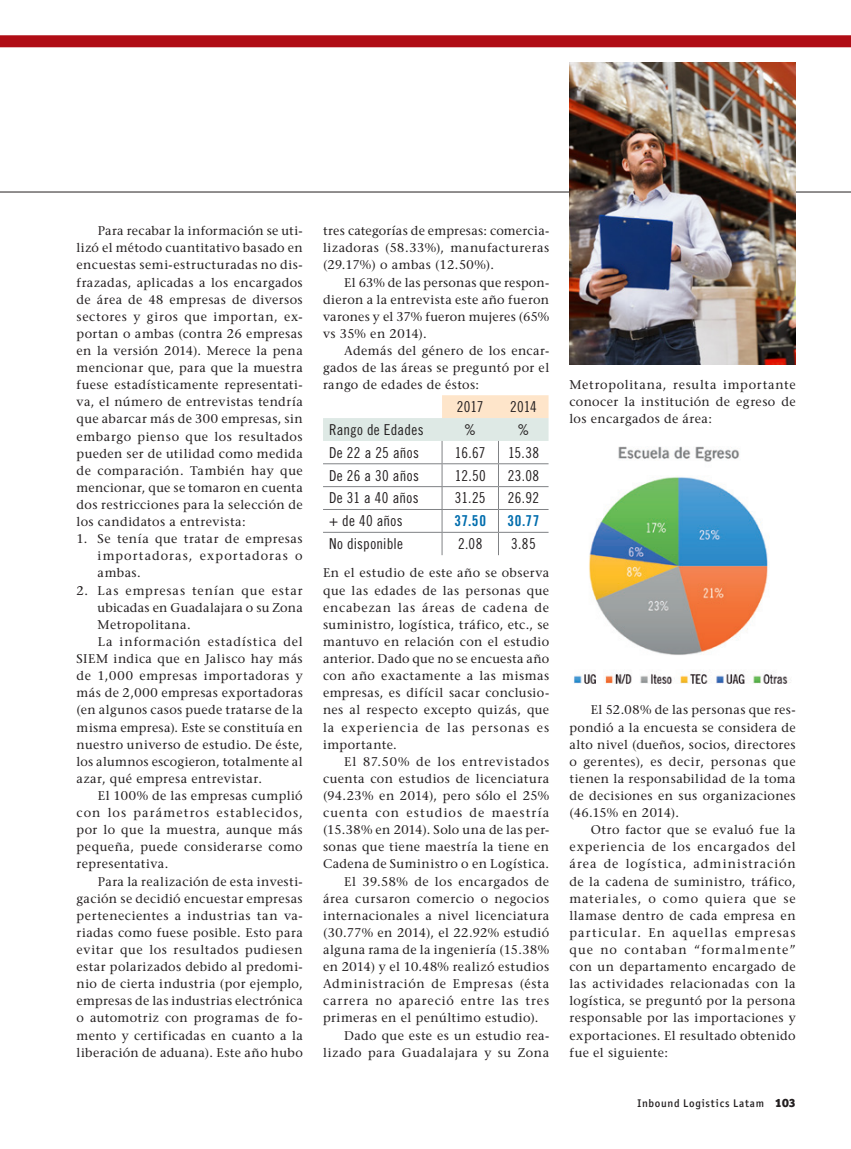
<style>
.page{position:relative;width:851px;height:1149px;background:#fff}
.page>*{position:absolute;margin:0;border:0;box-sizing:border-box;transform-origin:0 0}
.t1{font:15px "Trade Gothic LT Std Cn 18";letter-spacing:.02em;color:#231f20}
.t2{font:15px "Trade Gothic LT Std Bd Cn 20";letter-spacing:.04em;color:#006dad}
.t3{font:500 12.6px/17.1px "Stone Serif Std";letter-spacing:.035em;color:#231f20;text-align:justify}
.t4{font:500 12.6px "Stone Serif Std";letter-spacing:.055em;color:#231f20}
.t5{font:500 12.6px "Stone Serif Std";letter-spacing:.07em;color:#231f20}
.t6{font:500 12.6px "Stone Serif Std";letter-spacing:.085em;color:#231f20}
.t7{font:500 12.6px "Stone Serif Std";letter-spacing:.015em;color:#231f20}
.t8{font:500 12.6px "Stone Serif Std";letter-spacing:.065em;color:#231f20}
.t9{font:500 12.6px "Stone Serif Std";letter-spacing:.075em;color:#231f20}
.t10{font:500 12.6px "Stone Serif Std";letter-spacing:.06em;color:#231f20}
.t11{font:500 11.1px "Officina Sans ITC Std";letter-spacing:.065em;color:#231f20}
.s1{font-weight:900;font-size:12px}
</style>
<div class="page">
<hr style="left:0;top:191px;width:850px;height:1px;background:#231f20">
<div style="left:0;top:35px;width:850px;height:12px;background:#b00d15"></div>
<svg style="left:323px;top:395px;width:225px;height:160px"></svg>
<img style="left:574px;top:446px;width:217px;height:238px">
<img style="left:569px;top:62px;width:226px;height:303px">
<p class="t3" style="left:77px;top:222px;width:228px;text-indent:21px">Para recabar la información se uti&shy;lizó el método cuantitativo basado en encuestas semi-estructuradas no dis&shy;frazadas, aplicadas a los encargados de área de 48 empresas de diversos sectores y giros que importan, ex&shy;portan o ambas (contra 26 empresas en la versión 2014). Merece la pena mencionar que, para que la muestra fuese estadísticamente representati&shy;va, el número de entrevistas tendría que abarcar más de 300 empresas, sin embargo pienso que los resultados pueden ser de utilidad como medida de comparación. También hay que mencionar, que se tomaron en cuenta dos restricciones para la selección de los candidatos a entrevista:</p>
<p class="t3" style="left:98px;top:530px;width:207px;text-indent:-21px">1. Se tenía que tratar de empresas importadoras, exportadoras o ambas.</p>
<p class="t9" style="left:77px;top:582px;width:228px">2. Las empresas tenían que estar</p>
<p class="t3" style="left:98px;top:598px;width:207px">ubicadas en Guadalajara o su Zona</p>
<p class="t3" style="left:98px;top:615px;width:95px">Metropolitana.</p>
<p class="t5" style="left:98px;top:634px;width:206px">La información estadística del</p>
<p class="t3" style="left:77px;top:650px;width:228px">SIEM indica que en Jalisco hay más</p>
<p class="t4" style="left:77px;top:668px;width:228px">de 1,000 empresas importadoras y</p>
<p class="t3" style="left:77px;top:684px;width:228px">más de 2,000 empresas exportadoras</p>
<p class="t3" style="left:77px;top:701px;width:228px">(en algunos casos puede tratarse de la</p>
<p class="t3" style="left:77px;top:718px;width:227px">misma empresa). Este se constituía en</p>
<p class="t3" style="left:77px;top:735px;width:228px">nuestro universo de estudio. De éste,</p>
<p class="t7" style="left:77px;top:753px;width:227px">los alumnos escogieron, totalmente al</p>
<p class="t3" style="left:77px;top:769px;width:187px">azar, qué empresa entrevistar.</p>
<p class="t3" style="left:98px;top:786px;width:206px">El 100% de las empresas cumplió</p>
<p class="t6" style="left:77px;top:805px;width:228px">con los parámetros establecidos,</p>
<p class="t3" style="left:77px;top:821px;width:228px">por lo que la muestra, aunque más</p>
<p class="t3" style="left:77px;top:838px;width:228px">pequeña, puede considerarse como</p>
<p class="t3" style="left:77px;top:855px;width:93px">representativa.</p>
<p class="t3" style="left:98px;top:872px;width:206px">Para la realización de esta investi-</p>
<p class="t3" style="left:77px;top:889px;width:228px">gación se decidió encuestar empresas</p>
<p class="t3" style="left:77px;top:906px;width:228px">pertenecientes a industrias tan va-</p>
<p class="t3" style="left:77px;top:923px;width:228px">riadas como fuese posible. Esto para</p>
<p class="t4" style="left:77px;top:941px;width:228px">evitar que los resultados pudiesen</p>
<p class="t3" style="left:77px;top:957px;width:228px">estar polarizados debido al predomi-</p>
<p class="t3" style="left:77px;top:975px;width:228px">nio de cierta industria (por ejemplo,</p>
<p class="t3" style="left:77px;top:992px;width:228px">empresas de las industrias electrónica</p>
<p class="t3" style="left:77px;top:1009px;width:228px">o automotriz con programas de fo-</p>
<p class="t3" style="left:77px;top:1026px;width:228px">mento y certificadas en cuanto a la</p>
<p class="t3" style="left:77px;top:1043px;width:228px">liberación de aduana). Este año hubo</p>
<p class="t3" style="left:323px;top:222px;width:228px">tres categorías de empresas: comercia&shy;lizadoras (58.33%), manufactureras (29.17%) o ambas (12.50%).</p>
<p class="t3" style="left:323px;top:273px;width:228px;text-indent:21px">El 63% de las personas que respon&shy;dieron a la entrevista este año fueron varones y el 37% fueron mujeres (65% vs 35% en 2014).</p>
<p class="t3" style="left:323px;top:342px;width:228px;text-indent:21px">Además del género de los encar&shy;gados de las áreas se preguntó por el rango de edades de éstos:</p>
<p class="t1" style="left:457px;top:397px;width:28px">2017</p>
<p class="t1" style="left:510px;top:397px;width:28px">2014</p>
<p class="t1" style="left:329px;top:420px;width:96px">Rango de Edades</p>
<p class="t1" style="left:464px;top:420px;width:13px">%</p>
<p class="t1" style="left:517px;top:420px;width:13px">%</p>
<p class="t1" style="left:329px;top:443px;width:91px">De 22 a 25 años</p>
<p class="t1" style="left:455px;top:443px;width:32px">16.67</p>
<p class="t1" style="left:508px;top:443px;width:33px">15.38</p>
<p class="t1" style="left:329px;top:466px;width:91px">De 26 a 30 años</p>
<p class="t1" style="left:454px;top:466px;width:33px">12.50</p>
<p class="t1" style="left:508px;top:466px;width:33px">23.08</p>
<p class="t1" style="left:329px;top:489px;width:91px">De 31 a 40 años</p>
<p class="t1" style="left:455px;top:489px;width:32px">31.25</p>
<p class="t1" style="left:508px;top:489px;width:33px">26.92</p>
<p class="t1" style="left:329px;top:512px;width:75px">+ de 40 años</p>
<p class="t2" style="left:454px;top:511px;width:33px">37.50</p>
<p class="t2" style="left:507px;top:511px;width:33px">30.77</p>
<p class="t1" style="left:329px;top:534px;width:76px">No disponible</p>
<p class="t1" style="left:458px;top:534px;width:26px">2.08</p>
<p class="t1" style="left:511px;top:534px;width:26px">3.85</p>
<p class="t3" style="left:323px;top:564px;width:228px">En el estudio de este año se observa que las edades de las personas que encabezan las áreas de cadena de suministro, logística, tráfico, etc., se mantuvo en relación con el estudio anterior. Dado que no se encuesta año con año exactamente a las mismas empresas, es difícil sacar conclusio&shy;nes al respecto excepto quizás, que la experiencia de las personas es importante.</p>
<p class="t10" style="left:344px;top:753px;width:206px">El 87.50% de los entrevistados</p>
<p class="t3" style="left:323px;top:769px;width:228px">cuenta con estudios de licenciatura</p>
<p class="t3" style="left:323px;top:786px;width:228px">(94.23% en 2014), pero sólo el 25%</p>
<p class="t6" style="left:323px;top:805px;width:228px">cuenta con estudios de maestría</p>
<p class="t3" style="left:323px;top:821px;width:228px">(15.38% en 2014). Solo una de las per-</p>
<p class="t3" style="left:323px;top:838px;width:228px">sonas que tiene maestría la tiene en</p>
<p class="t3" style="left:323px;top:855px;width:228px">Cadena de Suministro o en Logística.</p>
<p class="t3" style="left:344px;top:872px;width:206px">El 39.58% de los encargados de</p>
<p class="t3" style="left:323px;top:889px;width:228px">área cursaron comercio o negocios</p>
<p class="t3" style="left:323px;top:906px;width:228px">internacionales a nivel licenciatura</p>
<p class="t3" style="left:323px;top:923px;width:228px">(30.77% en 2014), el 22.92% estudió</p>
<p class="t3" style="left:323px;top:940px;width:228px">alguna rama de la ingeniería (15.38%</p>
<p class="t3" style="left:323px;top:957px;width:228px">en 2014) y el 10.48% realizó estudios</p>
<p class="t8" style="left:323px;top:976px;width:228px">Administración de Empresas (ésta</p>
<p class="t5" style="left:323px;top:993px;width:228px">carrera no apareció entre las tres</p>
<p class="t3" style="left:323px;top:1009px;width:217px">primeras en el penúltimo estudio).</p>
<p class="t3" style="left:344px;top:1026px;width:206px">Dado que este es un estudio rea-</p>
<p class="t3" style="left:323px;top:1043px;width:228px">lizado para Guadalajara y su Zona</p>
<p class="t3" style="left:569px;top:376px;width:228px">Metropolitana, resulta importante conocer la institución de egreso de los encargados de área:</p>
<p class="t3" style="left:569px;top:701px;width:228px;text-indent:21px">El 52.08% de las personas que res&shy;pondió a la encuesta se considera de alto nivel (dueños, socios, directores o gerentes), es decir, personas que tienen la responsabilidad de la toma de decisiones en sus organizaciones (46.15% en 2014).</p>
<p class="t3" style="left:569px;top:821px;width:228px;text-indent:21px">Otro factor que se evaluó fue la experiencia de los encargados del área de logística, administración de la cadena de suministro, tráfico, materiales, o como quiera que se llamase dentro de cada empresa en particular. En aquellas empresas que no contaban “formalmente” con un departamento encargado de las actividades relacionadas con la logística, se preguntó por la persona responsable por las importaciones y exportaciones. El resultado obtenido fue el siguiente:</p>
<p class="t11" style="left:637px;top:1096px;width:159px">Inbound Logistics Latam <span class="s1">103</span></p>
</div>
